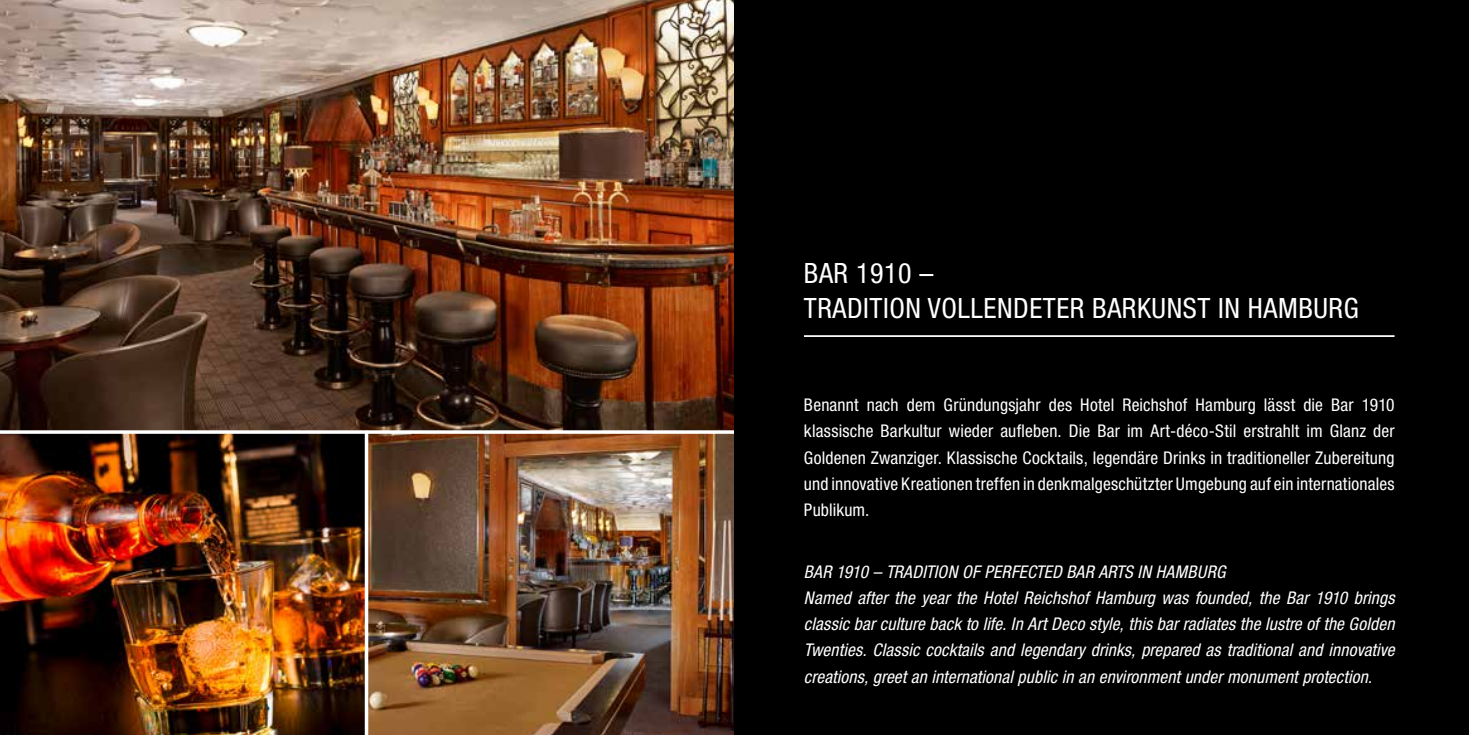
<style>
.page{position:relative;width:1469px;height:735px;background:#fff}
.page>*{position:absolute;margin:0;border:0;box-sizing:border-box;transform-origin:0 0}
.t1{font:condensed 28px/35px "Helvetica Neue";letter-spacing:.02em;color:#fff}
.t2{font:italic condensed 17.5px/26.2px "Helvetica Neue";letter-spacing:.01em;color:#fff}
.t3{font:condensed 17.5px/26.2px "Helvetica Neue";letter-spacing:.01em;color:#fff;text-align:justify}
</style>
<div class="page">
<img style="left:0;top:0;width:734px;height:430px">
<img style="left:0;top:433px;width:734px;height:301px">
<hr style="left:365px;top:430px;width:3px;height:304px;background:#fff">
<div style="left:734px;top:0;width:734px;height:734px;background:#000"></div>
<hr style="left:804px;top:335px;width:590px;height:2px;background:#fff">
<h1 class="t1" style="left:804px;top:255px;width:556px">BAR 1910 –<br>TRADITION VOLLENDETER BARKUNST IN HAMBURG</h1>
<p class="t3" style="left:804px;top:391px;width:592px">Benannt nach dem Gründungsjahr des Hotel Reichshof Hamburg lässt die Bar 1910 klassische Barkultur wieder aufleben. Die Bar im Art-déco-Stil erstrahlt im Glanz der Goldenen Zwanziger. Klassische Cocktails, legendäre Drinks in traditioneller Zubereitung und innovative Kreationen treffen in denkmalgeschützter Umgebung auf ein internationales Publikum.</p>
<p class="t2" style="left:804px;top:557px;width:592px">BAR 1910 – TRADITION OF PERFECTED BAR ARTS IN HAMBURG<br>Named after the year the Hotel Reichshof Hamburg was founded, the Bar 1910 brings classic bar culture back to life. In Art Deco style, this bar radiates the lustre of the Golden Twenties. Classic cocktails and legendary drinks, prepared as traditional and innovative creations, greet an international public in an environment under monument protection.</p>
</div>
